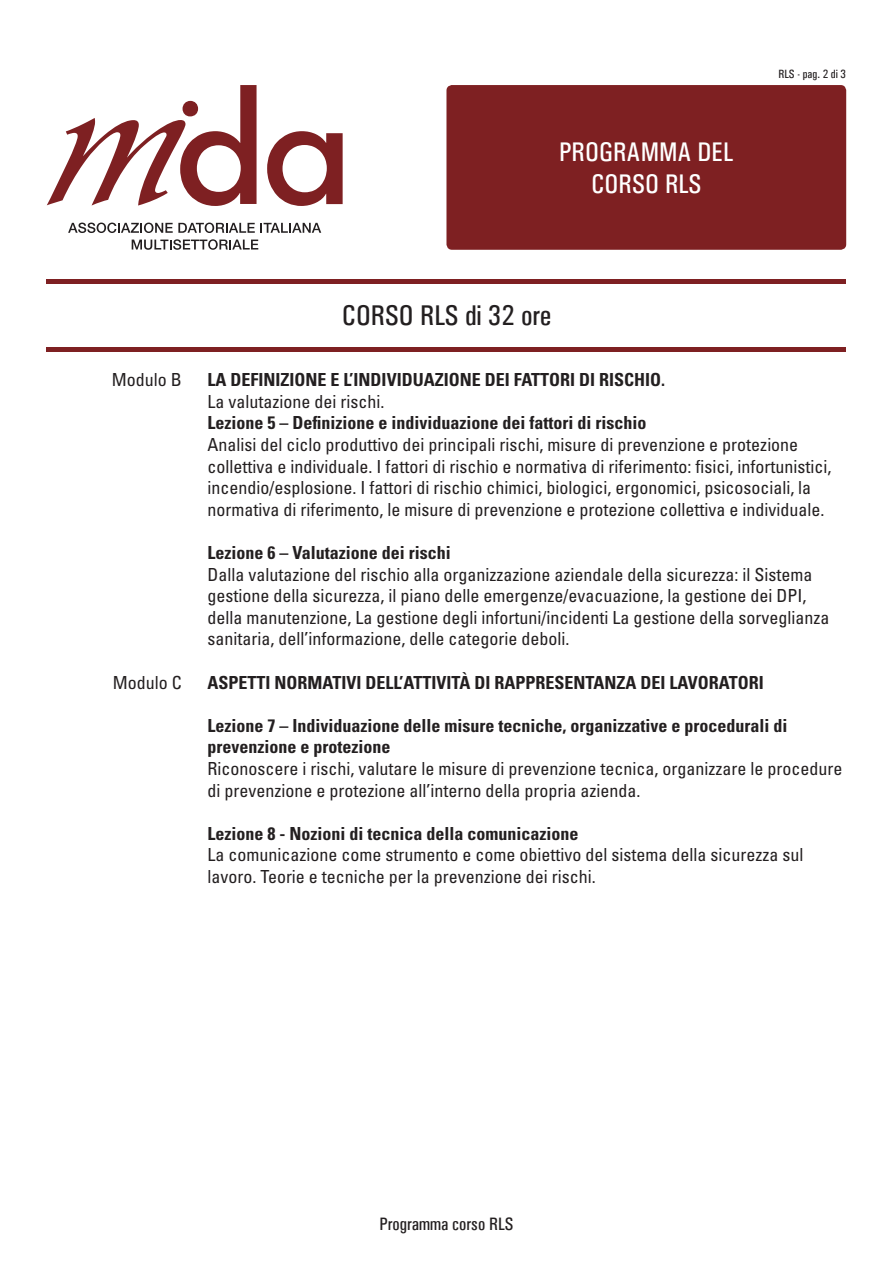
<style>
.page{position:relative;width:893px;height:1263px;background:#fff}
.page>*{position:absolute;margin:0;border:0;box-sizing:border-box;transform-origin:0 0}
.t1{font:28.65px "Univers Condensed";color:#231f20}
.t2{font:27px/32.4px "Univers Condensed";color:#fff;text-align:center}
.t3{font:condensed 18px/21.6px "Univers LT Std";color:#231f20}
.t4{font:700 condensed 18px/21.6px "Univers LT Std";color:#231f20}
.t5{font:18px "Univers Condensed";color:#231f20}
.t6{font:12px "Univers Condensed";color:#231f20}
</style>
<div class="page">
<svg style="left:68px;top:223px;width:253px;height:10px"></svg>
<svg style="left:132px;top:239px;width:126px;height:11px"></svg>
<svg style="left:267px;top:131px;width:76px;height:75px"></svg>
<svg style="left:47px;top:85px;width:210px;height:121px"></svg>
<div style="left:183px;top:101px;width:15px;height:15px;background:#7e2022;border-radius:50%"></div>
<div style="left:446px;top:85px;width:400px;height:165px;background:#7e2022;border-radius:6px"></div>
<hr style="left:47px;top:280px;width:799px;height:4px;background:#7e2022">
<hr style="left:47px;top:347px;width:799px;height:4px;background:#7e2022">
<h2 class="t2" style="left:559px;top:135px;width:176px">PROGRAMMA DEL<br>CORSO RLS</h2>
<p class="t6" style="left:778px;top:67px;width:69px">RLS - pag. 2 di 3</p>
<p class="t3" style="left:112px;top:369px;width:71px">Modulo B</p>
<p class="t3" style="left:113px;top:671px;width:70px">Modulo C</p>
<h1 class="t1" style="left:342px;top:299px;width:211px">CORSO RLS di 32 ore</h1>
<p class="t4" style="left:207px;top:369px;width:459px">LA DEFINIZIONE E L’INDIVIDUAZIONE DEI FATTORI DI RISCHIO.</p>
<p class="t3" style="left:207px;top:390px;width:178px">La valutazione dei rischi.</p>
<p class="t4" style="left:207px;top:412px;width:440px">Lezione 5 – Definizione e individuazione dei fattori di rischio</p>
<p class="t3" style="left:207px;top:433px;width:625px">Analisi del ciclo produttivo dei principali rischi, misure di prevenzione e protezione collettiva e individuale. I fattori di rischio e normativa di riferimento: fisici, infortunistici, incendio/esplosione. I fattori di rischio chimici, biologici, ergonomici, psicosociali, la normativa di riferimento, le misure di prevenzione e protezione collettiva e individuale.</p>
<p class="t4" style="left:207px;top:542px;width:245px">Lezione 6 – Valutazione dei rischi</p>
<p class="t3" style="left:207px;top:563px;width:623px">Dalla valutazione del rischio alla organizzazione aziendale della sicurezza: il Sistema gestione della sicurezza, il piano delle emergenze/evacuazione, la gestione dei DPI, della manutenzione, La gestione degli infortuni/incidenti La gestione della sorveglianza sanitaria, dell’informazione, delle categorie deboli.</p>
<p class="t4" style="left:207px;top:671px;width:558px">ASPETTI NORMATIVI DELL’ATTIVITÀ DI RAPPRESENTANZA DEI LAVORATORI</p>
<p class="t4" style="left:207px;top:714px;width:581px">Lezione 7 – Individuazione delle misure tecniche, organizzative e procedurali di prevenzione e protezione</p>
<p class="t3" style="left:207px;top:757px;width:636px">Riconoscere i rischi, valutare le misure di prevenzione tecnica, organizzare le procedure di prevenzione e protezione all’interno della propria azienda.</p>
<p class="t4" style="left:207px;top:822px;width:372px">Lezione 8 - Nozioni di tecnica della comunicazione</p>
<p class="t3" style="left:207px;top:844px;width:597px">La comunicazione come strumento e come obiettivo del sistema della sicurezza sul lavoro. Teorie e tecniche per la prevenzione dei rischi.</p>
<p class="t5" style="left:379px;top:1213px;width:136px">Programma corso RLS</p>
</div>
